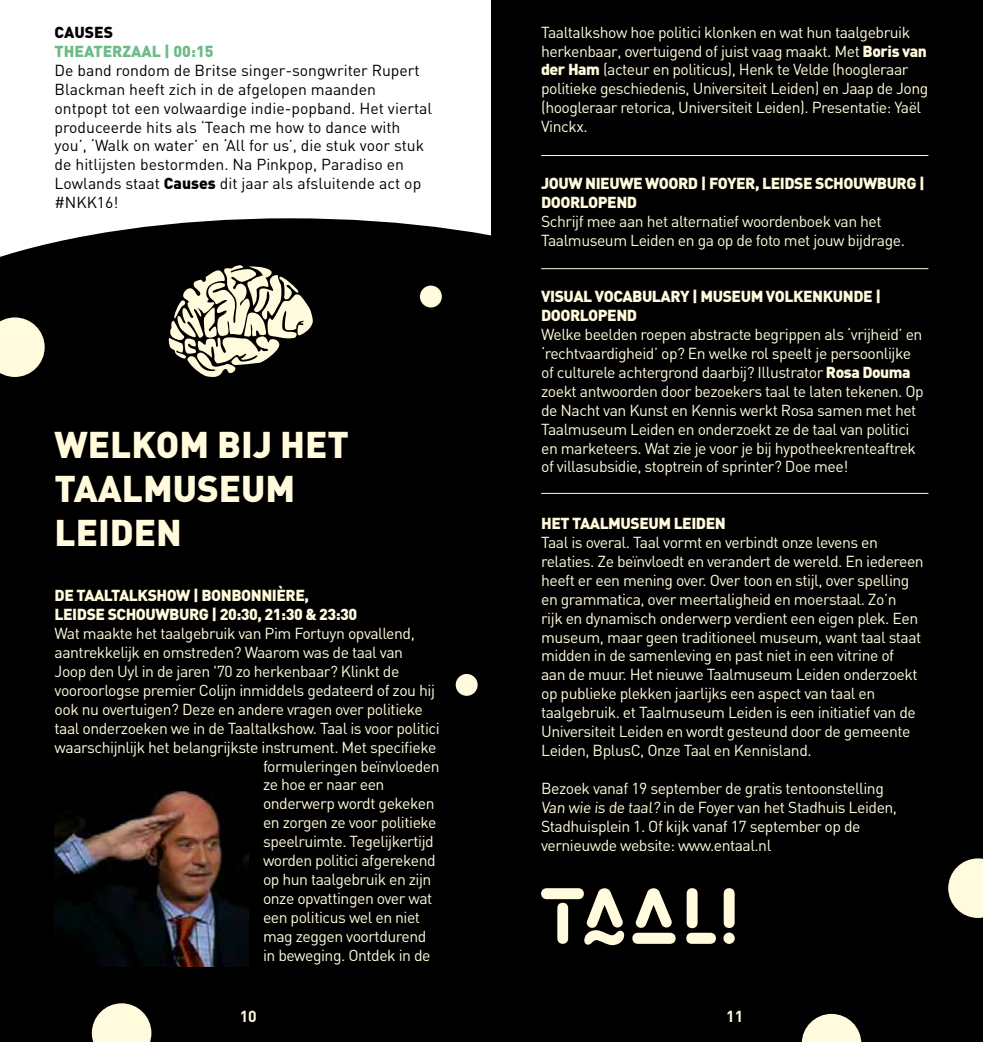
<style>
.page{position:relative;width:983px;height:1042px;background:#fff}
.page>*{position:absolute;margin:0;border:0;box-sizing:border-box;transform-origin:0 0}
.t1{font:900 36.75px/44.1px "DIN";color:#fffbdc}
.t2{font:15.75px/18.9px "DIN";letter-spacing:-.03em;color:#fffbdc}
.t3{font:15.75px/18.9px "DIN";color:#000}
.t4{font:900 15.75px/18.9px "DIN";letter-spacing:-.03em;color:#fffbdc}
.t5{font:900 15.75px "DIN";color:#6cbb85}
.t6{font:900 15.75px "DIN";color:#000}
.t7{font:700 15.75px "DIN";color:#fffbdc}
.s1{font-weight:900}
</style>
<div class="page">
<svg style="left:0;top:218px;width:491px;height:134px;background:#171717"></svg>
<div style="left:491px;top:0;width:491px;height:1042px;background:#000"></div>
<div style="left:0;top:352px;width:491px;height:690px;background:#000"></div>
<img style="left:55px;top:791px;width:193px;height:175px">
<div style="left:420px;top:286px;width:21px;height:21px;background:#fffbdc;border-radius:50%"></div>
<div style="left:455px;top:674px;width:22px;height:22px;background:#fffbdc;border-radius:50%"></div>
<svg style="left:948px;top:858px;width:34px;height:60px"></svg>
<svg style="left:92px;top:1003px;width:59px;height:39px"></svg>
<svg style="left:0;top:317px;width:45px;height:60px;background:#d3cfb6"></svg>
<svg style="left:801px;top:1014px;width:60px;height:28px"></svg>
<hr style="left:541px;top:155px;width:387px;height:1px;background:#fffbdc">
<hr style="left:541px;top:268px;width:387px;height:1px;background:#fffbdc">
<hr style="left:541px;top:493px;width:387px;height:1px;background:#fffbdc">
<svg style="left:168px;top:265px;width:145px;height:112px;background:#838171"></svg>
<svg style="left:635px;top:888px;width:36px;height:40px"></svg>
<div style="left:686px;top:888px;width:11px;height:40px;background:#fffbdc;border-radius:6px"></div>
<div style="left:557px;top:903px;width:11px;height:41px;background:#fffbdc;border-radius:5px"></div>
<div style="left:723px;top:888px;width:11px;height:40px;background:#fffbdc;border-radius:6px"></div>
<svg style="left:584px;top:888px;width:40px;height:57px"></svg>
<div style="left:632px;top:933px;width:43px;height:11px;background:#fffbdc;border-radius:6px"></div>
<div style="left:541px;top:888px;width:42px;height:11px;background:#fffbdc;border-radius:6px"></div>
<div style="left:686px;top:933px;width:29px;height:11px;background:#fffbdc;border-radius:6px"></div>
<div style="left:723px;top:932px;width:11px;height:12px;background:#fffbdc;border-radius:50%"></div>
<p class="t6" style="left:55px;top:22px;width:60px">CAUSES</p>
<p class="t5" style="left:55px;top:41px;width:160px">THEATERZAAL | 00:15</p>
<p class="t3" style="left:55px;top:60px;width:379px">De band rondom de Britse singer-songwriter Rupert Blackman heeft zich in de afgelopen maanden ontpopt tot een volwaardige indie-popband. Het viertal produceerde hits als ‘Teach me how to dance with you’, ‘Walk on water’ en ‘All for us’, die stuk voor stuk de hitlijsten bestormden. Na Pinkpop, Paradiso en Lowlands staat <span class="s1">Causes</span> dit jaar als afsluitende act op #NKK16!</p>
<h1 class="t1" style="left:55px;top:420px;width:296px">WELKOM BIJ HET<br>TAALMUSEUM<br>LEIDEN</h1>
<p class="t4" style="left:55px;top:585px;width:304px">DE TAALTALKSHOW | BONBONNIÈRE,<br>LEIDSE SCHOUWBURG | 20:30, 21:30 &amp; 23:30</p>
<p class="t2" style="left:55px;top:624px;width:361px">Wat maakte het taalgebruik van Pim Fortuyn opvallend,</p>
<p class="t2" style="left:55px;top:643px;width:350px">aantrekkelijk en omstreden? Waarom was de taal van</p>
<p class="t2" style="left:55px;top:661px;width:346px">Joop den Uyl in de jaren '70 zo herkenbaar? Klinkt de</p>
<p class="t2" style="left:55px;top:680px;width:382px">vooroorlogse premier Colijn inmiddels gedateerd of zou hij</p>
<p class="t2" style="left:55px;top:699px;width:369px">ook nu overtuigen? Deze en andere vragen over politieke</p>
<p class="t2" style="left:55px;top:718px;width:386px">taal onderzoeken we in de Taaltalkshow. Taal is voor politici</p>
<p class="t2" style="left:55px;top:737px;width:383px">waarschijnlijk het belangrijkste instrument. Met specifieke</p>
<p class="t2" style="left:263px;top:756px;width:178px">formuleringen beïnvloeden</p>
<p class="t2" style="left:263px;top:775px;width:123px">ze hoe er naar een</p>
<p class="t2" style="left:263px;top:794px;width:173px">onderwerp wordt gekeken</p>
<p class="t2" style="left:263px;top:813px;width:175px">en zorgen ze voor politieke</p>
<p class="t2" style="left:263px;top:832px;width:172px">speelruimte. Tegelijkertijd</p>
<p class="t2" style="left:263px;top:850px;width:174px">worden politici afgerekend</p>
<p class="t2" style="left:263px;top:869px;width:170px">op hun taalgebruik en zijn</p>
<p class="t2" style="left:263px;top:888px;width:171px">onze opvattingen over wat</p>
<p class="t2" style="left:263px;top:907px;width:159px">een politicus wel en niet</p>
<p class="t2" style="left:263px;top:926px;width:165px">mag zeggen voortdurend</p>
<p class="t2" style="left:263px;top:945px;width:169px">in beweging. Ontdek in de</p>
<p class="t7" style="left:239px;top:1005px;width:19px">10</p>
<p class="t2" style="left:541px;top:22px;width:388px">Taaltalkshow hoe politici klonken en wat hun taalgebruik herkenbaar, overtuigend of juist vaag maakt. Met <span class="s1">Boris van der Ham</span> (acteur en politicus), Henk te Velde (hoogleraar politieke geschiedenis, Universiteit Leiden) en Jaap de Jong (hoogleraar retorica, Universiteit Leiden). Presentatie: Yaël Vinckx.</p>
<p class="t4" style="left:541px;top:173px;width:385px">JOUW NIEUWE WOORD | FOYER, LEIDSE SCHOUWBURG |<br>DOORLOPEND</p>
<p class="t2" style="left:541px;top:211px;width:365px">Schrijf mee aan het alternatief woordenboek van het<br>Taalmuseum Leiden en ga op de foto met jouw bijdrage.</p>
<p class="t4" style="left:541px;top:286px;width:341px">VISUAL VOCABULARY | MUSEUM VOLKENKUNDE |<br>DOORLOPEND</p>
<p class="t2" style="left:541px;top:325px;width:384px">Welke beelden roepen abstracte begrippen als ‘vrijheid’ en ‘rechtvaardigheid’ op? En welke rol speelt je persoonlijke of culturele achtergrond daarbij? Illustrator <span class="s1">Rosa Douma </span>zoekt antwoorden door bezoekers taal te laten tekenen. Op de Nacht van Kunst en Kennis werkt Rosa samen met het Taalmuseum Leiden en onderzoekt ze de taal van politici en marketeers. Wat zie je voor je bij hypotheekrenteaftrek of villasubsidie, stoptrein of sprinter? Doe mee!</p>
<p class="t4" style="left:541px;top:513px;width:186px">HET TAALMUSEUM LEIDEN</p>
<p class="t2" style="left:541px;top:532px;width:384px">Taal is overal. Taal vormt en verbindt onze levens en relaties. Ze beïnvloedt en verandert de wereld. En iedereen heeft er een mening over. Over toon en stijl, over spelling en grammatica, over meertaligheid en moerstaal. Zo’n<br>rijk en dynamisch onderwerp verdient een eigen plek. Een museum, maar geen traditioneel museum, want taal staat midden in de samenleving en past niet in een vitrine of<br>aan de muur. Het nieuwe Taalmuseum Leiden onderzoekt op publieke plekken jaarlijks een aspect van taal en taalgebruik. et Taalmuseum Leiden is een initiatief van de Universiteit Leiden en wordt gesteund door de gemeente Leiden, BplusC, Onze Taal en Kennisland.</p>
<p class="t2" style="left:541px;top:778px;width:357px">Bezoek vanaf 19 september de gratis tentoonstelling Van wie is de taal? in de Foyer van het Stadhuis Leiden, Stadhuisplein 1. Of kijk vanaf 17 september op de vernieuwde website: www.entaal.nl</p>
<p class="t7" style="left:726px;top:1005px;width:19px">11</p>
</div>
